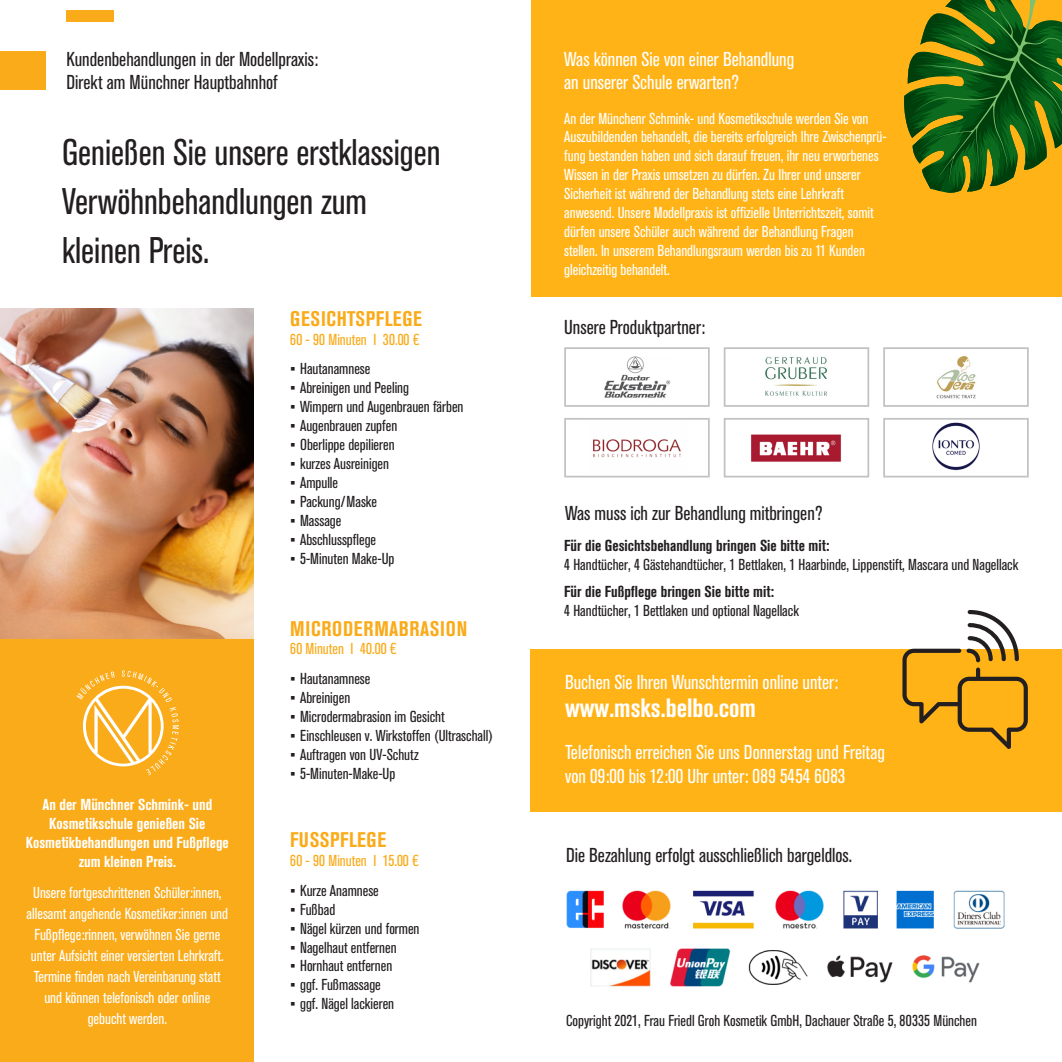
<style>
.page{position:relative;width:1062px;height:1062px;background:#fff}
.page>*{position:absolute;margin:0;border:0;box-sizing:border-box;transform-origin:0 0}
.t1{font:condensed 36.75px "Akzidenz Grotesk Std";color:#231f20}
.t2{font:700 condensed 26.25px "Akzidenz Grotesk Std";color:#fff}
.t3{font:700 condensed 21px "Akzidenz Grotesk Std";letter-spacing:.035em;color:#faab1a}
.t4{font:condensed 19.95px "Akzidenz Grotesk Std";color:#fff}
.t5{font:condensed 19.95px "Akzidenz Grotesk Std";color:#231f20}
.t6{font:condensed 15.75px/18.9px "Akzidenz Grotesk Std";color:#fff}
.t7{font:condensed 15.75px "Akzidenz Grotesk Std";color:#231f20}
.t8{font:700 condensed 15.75px/18.9px "Akzidenz Grotesk Std";color:#fff;text-align:center}
.t9{font:700 condensed 15.75px "Akzidenz Grotesk Std";color:#231f20}
.t10{font:condensed 15.75px "Akzidenz Grotesk Std";color:#faab1a}
.s1{font-family:"Arial";font-stretch:normal}
</style>
<div class="page">
<div style="left:530px;top:649px;width:531px;height:162px;background:#ffb317"></div>
<div style="left:66px;top:10px;width:48px;height:11px;background:#faab1a"></div>
<div style="left:0;top:51px;width:46px;height:39px;background:#faab1a"></div>
<div style="left:531px;top:0;width:531px;height:297px;background:#ffb317"></div>
<svg style="left:904px;top:0;width:158px;height:193px"></svg>
<img style="left:604px;top:356px;width:67px;height:42px">
<div style="left:564px;top:347px;width:145px;height:60px;border:2px solid #c1c2c4"></div>
<img style="left:765px;top:356px;width:62px;height:40px">
<div style="left:723px;top:347px;width:146px;height:60px;border:2px solid #c1c2c4"></div>
<img style="left:936px;top:355px;width:40px;height:44px">
<div style="left:883px;top:347px;width:145px;height:60px;border:2px solid #c1c2c4"></div>
<img style="left:593px;top:439px;width:88px;height:19px">
<div style="left:564px;top:418px;width:145px;height:59px;border:2px solid #c1c2c4"></div>
<img style="left:751px;top:434px;width:90px;height:28px">
<div style="left:723px;top:418px;width:146px;height:59px;border:2px solid #c1c2c4"></div>
<img style="left:932px;top:422px;width:48px;height:49px">
<div style="left:883px;top:418px;width:145px;height:59px;border:2px solid #c1c2c4"></div>
<svg style="left:902px;top:610px;width:125px;height:139px"></svg>
<div style="left:0;top:318px;width:253px;height:744px;background:#faab1a"></div>
<img style="left:0;top:309px;width:254px;height:330px">
<svg style="left:76px;top:670px;width:103px;height:105px"></svg>
<img style="left:566px;top:890px;width:439px;height:97px">
<p class="t5" style="left:66px;top:47px;width:253px">Kundenbehandlungen in der Modellpraxis:</p>
<p class="t5" style="left:66px;top:71px;width:213px">Direkt am Münchner Hauptbahnhof</p>
<p class="t1" style="left:62px;top:132px;width:380px">Genießen Sie unsere erstklassigen</p>
<p class="t1" style="left:62px;top:181px;width:306px">Verwöhnbehandlungen zum</p>
<p class="t1" style="left:62px;top:230px;width:149px">kleinen Preis.</p>
<p class="t3" style="left:290px;top:306px;width:133px">GESICHTSPFLEGE</p>
<p class="t10" style="left:290px;top:330px;width:131px">60 - 90 Minuten I 30.00 €</p>
<p class="t7" style="left:290px;top:360px;width:82px"><span class="s1">▪</span> Hautanamnese</p>
<p class="t7" style="left:290px;top:379px;width:120px"><span class="s1">▪</span> Abreinigen und Peeling</p>
<p class="t7" style="left:290px;top:398px;width:175px"><span class="s1">▪</span> Wimpern und Augenbrauen färben</p>
<p class="t7" style="left:290px;top:417px;width:109px"><span class="s1">▪</span> Augenbrauen zupfen</p>
<p class="t7" style="left:290px;top:436px;width:106px"><span class="s1">▪</span> Oberlippe depilieren</p>
<p class="t7" style="left:290px;top:454px;width:100px"><span class="s1">▪</span> kurzes Ausreinigen</p>
<p class="t7" style="left:290px;top:473px;width:50px"><span class="s1">▪</span> Ampulle</p>
<p class="t7" style="left:290px;top:492px;width:88px"><span class="s1">▪</span> Packung/Maske</p>
<p class="t7" style="left:290px;top:511px;width:53px"><span class="s1">▪</span> Massage</p>
<p class="t7" style="left:290px;top:530px;width:87px"><span class="s1">▪</span> Abschlusspflege</p>
<p class="t7" style="left:290px;top:549px;width:106px"><span class="s1">▪</span> 5-Minuten Make-Up</p>
<p class="t8" style="left:42px;top:795px;width:171px">An der Münchner Schmink- und</p>
<p class="t8" style="left:49px;top:813px;width:158px">Kosmetikschule genießen Sie</p>
<p class="t8" style="left:26px;top:832px;width:204px">Kosmetikbehandlungen und Fußpflege zum kleinen Preis.</p>
<p class="t6" style="left:33px;top:883px;width:190px">Unsere fortgeschrittenen Schüler:innen,</p>
<p class="t6" style="left:27px;top:904px;width:203px">allesamt angehende Kosmetiker:innen und</p>
<p class="t6" style="left:34px;top:925px;width:187px">Fußpflege:rinnen, verwöhnen Sie gerne</p>
<p class="t6" style="left:31px;top:946px;width:194px">unter Aufsicht einer versierten Lehrkraft.</p>
<p class="t6" style="left:34px;top:967px;width:188px">Termine finden nach Vereinbarung statt</p>
<p class="t6" style="left:44px;top:988px;width:167px">und können telefonisch oder online</p>
<p class="t6" style="left:88px;top:1009px;width:81px">gebucht werden.</p>
<p class="t3" style="left:290px;top:616px;width:178px">MICRODERMABRASION</p>
<p class="t10" style="left:290px;top:640px;width:108px">60 Minuten I 40.00 €</p>
<p class="t7" style="left:290px;top:670px;width:82px"><span class="s1">▪</span> Hautanamnese</p>
<p class="t7" style="left:290px;top:689px;width:62px"><span class="s1">▪</span> Abreinigen</p>
<p class="t7" style="left:290px;top:707px;width:156px"><span class="s1">▪</span> Microdermabrasion im Gesicht</p>
<p class="t7" style="left:290px;top:726px;width:204px"><span class="s1">▪</span> Einschleusen v. Wirkstoffen (Ultraschall)</p>
<p class="t7" style="left:290px;top:745px;width:130px"><span class="s1">▪</span> Auftragen von UV-Schutz</p>
<p class="t7" style="left:290px;top:764px;width:107px"><span class="s1">▪</span> 5-Minuten-Make-Up</p>
<p class="t3" style="left:290px;top:828px;width:98px">FUSSPFLEGE</p>
<p class="t10" style="left:290px;top:851px;width:130px">60 - 90 Minuten I 15.00 €</p>
<p class="t7" style="left:290px;top:881px;width:90px"><span class="s1">▪</span> Kurze Anamnese</p>
<p class="t7" style="left:290px;top:900px;width:47px"><span class="s1">▪</span> Fußbad</p>
<p class="t7" style="left:290px;top:919px;width:131px"><span class="s1">▪</span> Nägel kürzen und formen</p>
<p class="t7" style="left:290px;top:938px;width:108px"><span class="s1">▪</span> Nagelhaut entfernen</p>
<p class="t7" style="left:290px;top:957px;width:104px"><span class="s1">▪</span> Hornhaut entfernen</p>
<p class="t7" style="left:290px;top:976px;width:92px"><span class="s1">▪</span> ggf. Fußmassage</p>
<p class="t7" style="left:290px;top:995px;width:105px"><span class="s1">▪</span> ggf. Nägel lackieren</p>
<p class="t4" style="left:564px;top:47px;width:231px">Was können Sie von einer Behandlung</p>
<p class="t4" style="left:564px;top:71px;width:176px">an unserer Schule erwarten?</p>
<p class="t6" style="left:564px;top:109px;width:324px">An der Münchenr Schmink- und Kosmetikschule werden Sie von Auszubildenden behandelt, die bereits erfolgreich Ihre Zwischenprü&shy;fung bestanden haben und sich darauf freuen, ihr neu erworbenes Wissen in der Praxis umsetzen zu dürfen. Zu Ihrer und unserer</p>
<p class="t6" style="left:564px;top:184px;width:281px">Sicherheit ist während der Behandlung stets eine Lehrkraft</p>
<p class="t6" style="left:564px;top:203px;width:311px">anwesend. Unsere Modellpraxis ist offizielle Unterrichtszeit, somit dürfen unsere Schüler auch während der Behandlung Fragen stellen. In unserem Behandlungsraum werden bis zu 11 Kunden gleichzeitig behandelt.</p>
<p class="t5" style="left:564px;top:316px;width:142px">Unsere Produktpartner:</p>
<p class="t5" style="left:565px;top:501px;width:259px">Was muss ich zur Behandlung mitbringen?</p>
<p class="t9" style="left:564px;top:537px;width:267px">Für die Gesichtsbehandlung bringen Sie bitte mit:</p>
<p class="t7" style="left:564px;top:556px;width:455px">4 Handtücher, 4 Gästehandtücher, 1 Bettlaken, 1 Haarbinde, Lippenstift, Mascara und Nagellack</p>
<p class="t9" style="left:564px;top:582px;width:211px">Für die Fußpflege bringen Sie bitte mit:</p>
<p class="t7" style="left:564px;top:601px;width:236px">4 Handtücher, 1 Bettlaken und optional Nagellack</p>
<p class="t4" style="left:565px;top:671px;width:275px">Buchen Sie Ihren Wunschtermin online unter:</p>
<p class="t2" style="left:565px;top:693px;width:192px">www.msks.belbo.com</p>
<p class="t4" style="left:565px;top:741px;width:321px">Telefonisch erreichen Sie uns Donnerstag und Freitag</p>
<p class="t4" style="left:565px;top:765px;width:282px">von 09:00 bis 12:00 Uhr unter: 089 5454 6083</p>
<p class="t5" style="left:566px;top:843px;width:288px">Die Bezahlung erfolgt ausschließlich bargeldlos.</p>
<p class="t7" style="left:566px;top:1011px;width:412px">Copyright 2021, Frau Friedl Groh Kosmetik GmbH, Dachauer Straße 5, 80335 München</p>
</div>
